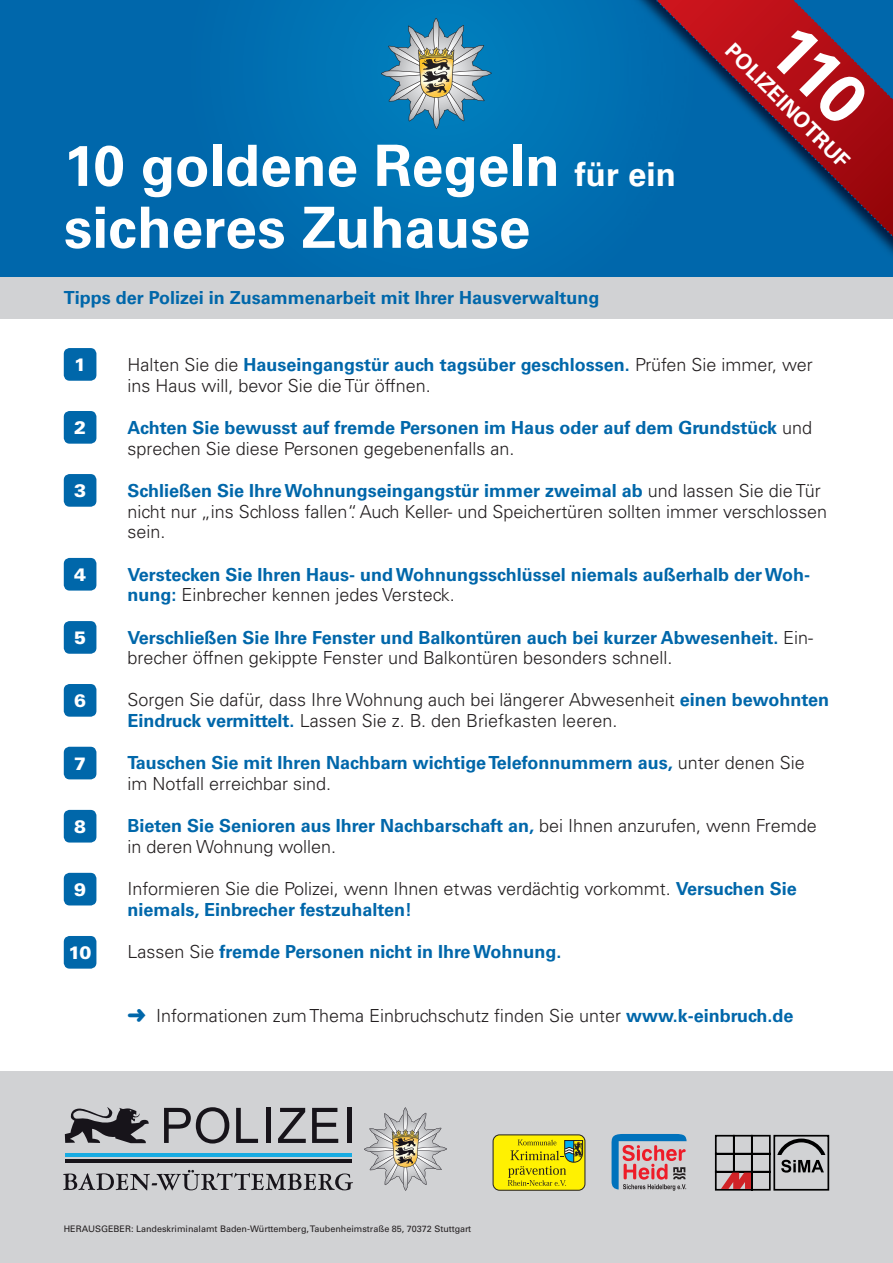
<style>
.page{position:relative;width:893px;height:1263px;background:#fff}
.page>*{position:absolute;margin:0;border:0;box-sizing:border-box;transform-origin:0 0}
.t1{font:700 57px/61.9px "Univers LT Std";letter-spacing:-.005em;color:#fff}
.t2{font:700 21px "Univers LT Std";color:#fff}
.t3{font:300 18px/20.9px "Univers LT Std";color:#231f20}
.t4{font:700 18px/20.9px "Univers LT Std";color:#0067aa}
.t5{font:900 18px "Univers LT Std";color:#fff}
.t6{font:9px "Univers LT Std";color:#231f20}
.s1{font-size:33px}
.s2{font-weight:700;color:#0067aa}
.s3{font-weight:300;color:#231f20}
</style>
<div class="page">
<div style="left:0;top:0;width:893px;height:319px;background:#d1d2d4"></div>
<div style="left:0;top:1072px;width:893px;height:191px;background:#d1d2d4"></div>
<div style="left:0;top:0;width:627px;height:276px;background:#006caf"></div>
<svg style="left:65px;top:1107px;width:84px;height:36px"></svg>
<svg style="left:164px;top:1107px;width:65px;height:36px"></svg>
<svg style="left:236px;top:1108px;width:22px;height:35px"></svg>
<div style="left:266px;top:1108px;width:5px;height:35px;background:#17141a"></div>
<svg style="left:278px;top:1108px;width:28px;height:35px"></svg>
<svg style="left:312px;top:1108px;width:26px;height:35px"></svg>
<div style="left:347px;top:1108px;width:5px;height:35px;background:#17141a"></div>
<hr style="left:65px;top:1160px;width:287px;height:3px;background:#17141a">
<hr style="left:65px;top:1153px;width:287px;height:3px;background:#18ace3">
<svg style="left:63px;top:1170px;width:290px;height:20px"></svg>
<svg style="left:364px;top:1107px;width:83px;height:84px"></svg>
<svg style="left:380px;top:18px;width:113px;height:112px"></svg>
<div style="left:65px;top:349px;width:31px;height:31px;background:#0067aa;border-radius:5px"></div>
<div style="left:64px;top:348px;width:32px;height:33px;border:2px solid #0067aa;border-radius:5px"></div>
<div style="left:627px;top:0;width:15px;height:277px;background:#006caf"></div>
<svg style="left:642px;top:0;width:251px;height:277px;background:#0a609f"></svg>
<div style="left:65px;top:412px;width:31px;height:31px;background:#0067aa;border-radius:5px"></div>
<div style="left:64px;top:411px;width:32px;height:33px;border:2px solid #0067aa;border-radius:5px"></div>
<div style="left:65px;top:475px;width:31px;height:31px;background:#0067aa;border-radius:5px"></div>
<div style="left:64px;top:474px;width:32px;height:33px;border:2px solid #0067aa;border-radius:5px"></div>
<div style="left:65px;top:559px;width:31px;height:31px;background:#0067aa;border-radius:5px"></div>
<div style="left:64px;top:558px;width:32px;height:33px;border:2px solid #0067aa;border-radius:5px"></div>
<div style="left:65px;top:622px;width:31px;height:31px;background:#0067aa;border-radius:5px"></div>
<div style="left:64px;top:621px;width:32px;height:33px;border:2px solid #0067aa;border-radius:5px"></div>
<div style="left:65px;top:685px;width:31px;height:31px;background:#0067aa;border-radius:5px"></div>
<div style="left:64px;top:684px;width:32px;height:33px;border:2px solid #0067aa;border-radius:5px"></div>
<div style="left:65px;top:747px;width:31px;height:31px;background:#0067aa;border-radius:5px"></div>
<div style="left:64px;top:747px;width:32px;height:32px;border:2px solid #0067aa;border-radius:5px"></div>
<div style="left:65px;top:811px;width:31px;height:31px;background:#0067aa;border-radius:5px"></div>
<div style="left:64px;top:810px;width:32px;height:32px;border:2px solid #0067aa;border-radius:5px"></div>
<div style="left:65px;top:874px;width:31px;height:31px;background:#0067aa;border-radius:5px"></div>
<div style="left:64px;top:873px;width:32px;height:32px;border:2px solid #0067aa;border-radius:5px"></div>
<div style="left:65px;top:937px;width:31px;height:31px;background:#0067aa;border-radius:5px"></div>
<div style="left:64px;top:936px;width:32px;height:33px;border:2px solid #0067aa;border-radius:5px"></div>
<div style="left:493px;top:1135px;width:92px;height:55px;background:#fff101;border-radius:6px"></div>
<div style="left:493px;top:1134px;width:92px;height:56px;border:1px solid #231f20;border-radius:6px"></div>
<svg style="left:508px;top:1139px;width:75px;height:47px"></svg>
<svg style="left:715px;top:1135px;width:114px;height:55px"></svg>
<svg style="left:612px;top:1134px;width:75px;height:56px"></svg>
<svg style="left:709px;top:0;width:184px;height:210px;background:#603253"></svg>
<h1 class="t1" style="left:64px;top:135px;width:614px">10 goldene Regeln <span class="s1">für ein </span>sicheres Zuhause</h1>
<p class="t4" style="left:64px;top:287px;width:537px">Tipps der Polizei in Zusammenarbeit mit Ihrer Hausverwaltung</p>
<p class="t2" style="left:738px;top:38px;width:167px;rotate:45deg">POLIZEINOTRUF</p>
<p class="t5" style="left:74px;top:353px;width:14px">1</p>
<p class="t5" style="left:74px;top:416px;width:14px">2</p>
<p class="t5" style="left:74px;top:479px;width:14px">3</p>
<p class="t5" style="left:74px;top:563px;width:14px">4</p>
<p class="t5" style="left:74px;top:626px;width:14px">5</p>
<p class="t5" style="left:74px;top:689px;width:14px">6</p>
<p class="t5" style="left:74px;top:752px;width:14px">7</p>
<p class="t5" style="left:74px;top:815px;width:14px">8</p>
<p class="t5" style="left:74px;top:878px;width:14px">9</p>
<p class="t5" style="left:69px;top:941px;width:25px">10</p>
<p class="t3" style="left:128px;top:354px;width:687px">Halten Sie die <span class="s2">Hauseingangstür auch tagsüber geschlossen.</span> Prüfen Sie immer, wer ins Haus will, bevor Sie die Tür öffnen.</p>
<p class="t4" style="left:128px;top:417px;width:686px">Achten Sie bewusst auf fremde Personen im Haus oder auf dem Grundstück <span class="s3">und sprechen Sie diese Personen gegebenenfalls an.</span></p>
<p class="t3" style="left:128px;top:480px;width:701px"><span class="s2">Schließen Sie Ihre Wohnungseingangstür immer zweimal ab</span> und lassen Sie die Tür nicht nur „ins Schloss fallen“. Auch Keller- und Speichertüren sollten immer verschlossen sein.</p>
<p class="t4" style="left:128px;top:564px;width:684px">Verstecken Sie Ihren Haus- und Wohnungsschlüssel niemals außerhalb der Woh&shy;nung: <span class="s3">Einbrecher kennen jedes Versteck.</span></p>
<p class="t4" style="left:128px;top:627px;width:687px">Verschließen Sie Ihre Fenster und Balkontüren auch bei kurzer Abwesenheit. <span class="s3">Ein&shy;brecher öffnen gekippte Fenster und Balkontüren besonders schnell.</span></p>
<p class="t3" style="left:128px;top:690px;width:703px">Sorgen Sie dafür, dass Ihre Wohnung auch bei längerer Abwesenheit <span class="s2">einen bewohnten<br>Eindruck vermittelt.</span> Lassen Sie z. B. den Briefkasten leeren.</p>
<p class="t4" style="left:128px;top:753px;width:679px">Tauschen Sie mit Ihren Nachbarn wichtige Telefonnummern aus, <span class="s3">unter denen Sie im Notfall erreichbar sind.</span></p>
<p class="t3" style="left:128px;top:815px;width:691px"><span class="s2">Bieten Sie Senioren aus Ihrer Nachbarschaft an,</span> bei Ihnen anzurufen, wenn Fremde in deren Wohnung wollen.</p>
<p class="t3" style="left:128px;top:878px;width:671px">Informieren Sie die Polizei, wenn Ihnen etwas verdächtig vorkommt. <span class="s2">Versuchen Sie niemals, Einbrecher festzuhalten!</span></p>
<p class="t4" style="left:128px;top:942px;width:435px"><span class="s3">Lassen Sie</span> fremde Personen nicht in Ihre Wohnung.</p>
<p class="t3" style="left:156px;top:1005px;width:639px">Informationen zum Thema Einbruchschutz finden Sie unter <span class="s2">www.k-einbruch.de</span></p>
<p class="t6" style="left:64px;top:1224px;width:409px">HERAUSGEBER: Landeskriminalamt Baden-Württemberg, Taubenheimstraße 85, 70372 Stuttgart</p>
</div>
